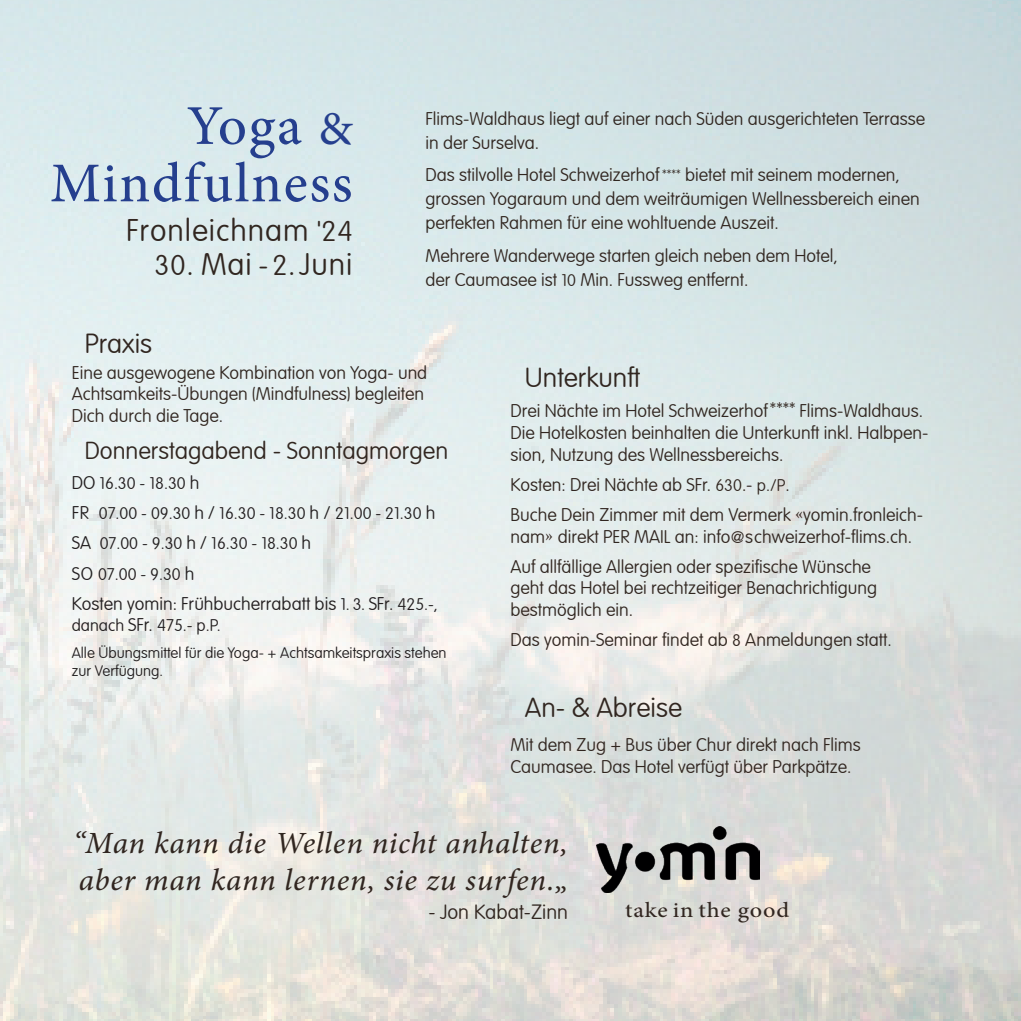
<style>
.page{position:relative;width:1021px;height:1021px;background:#fff}
.page>*{position:absolute;margin:0;border:0;box-sizing:border-box;transform-origin:0 0}
.t1{font:55.2px/57.3px "Adobe Hebrew";letter-spacing:.03em;color:#253f8e;text-align:right}
.t2{font:100 30.6px "VAG Rounded LT";letter-spacing:.03em;color:#312620}
.t3{font:italic 30.3px/36.3px "Adobe Hebrew";letter-spacing:.02em;color:#312620}
.t4{font:100 27px "VAG Rounded LT";color:#312620}
.t5{font:100 24px "VAG Rounded LT";color:#312620}
.t6{font:21.3px "Adobe Hebrew";letter-spacing:.035em;color:#312620;scale:1.11 1}
.t7{font:100 20.1px "VAG Rounded LT";color:#312620}
.t8{font:100 18px/21.6px "VAG Rounded LT";color:#312620}
.t9{font:100 18px "VAG Rounded LT";color:#231f20}
.t10{font:100 16.5px/30px "VAG Rounded LT";color:#231f20}
.t11{font:100 15px/18px "VAG Rounded LT";color:#231f20}
.s1{font-size:46.5px}
.s2{font-size:28.2px}
.s3{font-size:16.5px}
.s4{font-size:18px}
.s5{font-family:"Minion Pro";font-weight:400}
</style>
<div class="page">
<img style="left:0;top:0;width:1020px;height:1020px">
<img style="left:597px;top:826px;width:162px;height:66px">
<h1 class="t1" style="left:50px;top:98px;width:304px">Yoga <span class="s1">&amp;<br></span>Mindfulness</h1>
<h2 class="t2" style="left:126px;top:213px;width:228px">Fronleichnam <span class="s2">'24</span></h2>
<h2 class="t2" style="left:155px;top:246px;width:199px"><span class="s2">30</span>. Mai <span class="s2">- 2</span>. Juni</h2>
<p class="t8" style="left:425px;top:107px;width:501px;line-height:24px">Flims-Waldhaus liegt auf einer nach Süden ausgerichteten Terrasse in der Surselva.</p>
<p class="t8" style="left:425px;top:163px;width:496px;line-height:24px">Das stilvolle Hotel Schweizerhof <sup>****</sup> bietet mit seinem modernen, grossen Yogaraum und dem weiträumigen Wellnessbereich einen perfekten Rahmen für eine wohltuende Auszeit.</p>
<p class="t8" style="left:425px;top:244px;width:414px;line-height:24px">Mehrere Wanderwege starten gleich neben dem Hotel, der Caumasee ist <span class="s3">10</span> Min. Fussweg entfernt.</p>
<h3 class="t4" style="left:85px;top:328px;width:69px">Praxis</h3>
<p class="t8" style="left:72px;top:362px;width:357px">Eine ausgewogene Kombination von Yoga- und<br>Achtsamkeits-Übungen (Mindfulness) begleiten<br>Dich durch die Tage.</p>
<h3 class="t5" style="left:85px;top:437px;width:365px">Donnerstagabend - Sonntagmorgen</h3>
<p class="t10" style="left:72px;top:469px;width:365px"><span class="s4">DO</span> 16.30 - 18.30 <span class="s4">h<br>FR</span> 07.00 - 09.30 <span class="s4">h /</span> 16.30 - 18.30 <span class="s4">h /</span> 21.00 - 21.30 <span class="s4">h<br>SA</span> 07.00 - 9.30 <span class="s4">h /</span> 16.30 - 18.30 <span class="s4">h<br>SO</span> 07.00 - 9.30 <span class="s4">h</span></p>
<p class="t9" style="left:72px;top:593px;width:368px">Kosten yomin: Frühbucherrabatt bis <span class="s3">1. 3.</span> SFr. <span class="s3">425.-,</span></p>
<p class="t10" style="left:72px;top:611px;width:150px">danach <span class="s4">SFr.</span> 475.- p.P.</p>
<p class="t11" style="left:72px;top:644px;width:376px">Alle Übungsmittel für die Yoga- + Achtsamkeitspraxis stehen zur Verfügung.</p>
<h3 class="t4" style="left:525px;top:362px;width:117px">Unterkunft</h3>
<p class="t8" style="left:510px;top:401px;width:419px">Drei Nächte im Hotel Schweizerhof<sup>****</sup> Flims-Waldhaus.<br>Die Hotelkosten beinhalten die Unterkunft inkl. Halbpen&shy;sion, Nutzung des Wellnessbereichs.</p>
<p class="t8" style="left:510px;top:470px;width:414px;line-height:30px">Kosten: Drei Nächte ab SFr. <span class="s3">630</span>.- <span class="s3">p./P</span>.<br>Buche Dein Zimmer mit dem Vermerk <span class="s5">«</span>yomin.fronleich-</p>
<p class="t8" style="left:510px;top:522px;width:403px;line-height:30px">nam<span class="s5">»</span> direkt PER MAIL an: info<span class="s3">@</span>schweizerhof-flims.ch.<br>Auf allfällige Allergien oder spezifische Wünsche</p>
<p class="t8" style="left:510px;top:577px;width:368px">geht das Hotel bei rechtzeitiger Benachrichtigung bestmöglich ein.</p>
<p class="t8" style="left:510px;top:629px;width:383px">Das yomin-Seminar findet ab <span class="s3">8</span> Anmeldungen statt.</p>
<h3 class="t4" style="left:525px;top:692px;width:159px">An- &amp; Abreise</h3>
<p class="t8" style="left:510px;top:734px;width:352px">Mit dem Zug + Bus über Chur direkt nach Flims<br>Caumasee. Das Hotel verfügt über Parkpätze.</p>
<h3 class="t3" style="left:73px;top:825px;width:496px">“Man kann die Wellen nicht anhalten, aber man kann lernen, sie zu surfen.„</h3>
<p class="t7" style="left:428px;top:900px;width:141px">- Jon Kabat-Zinn</p>
<p class="t6" style="left:625px;top:896px;width:149px">take in the good</p>
</div>
